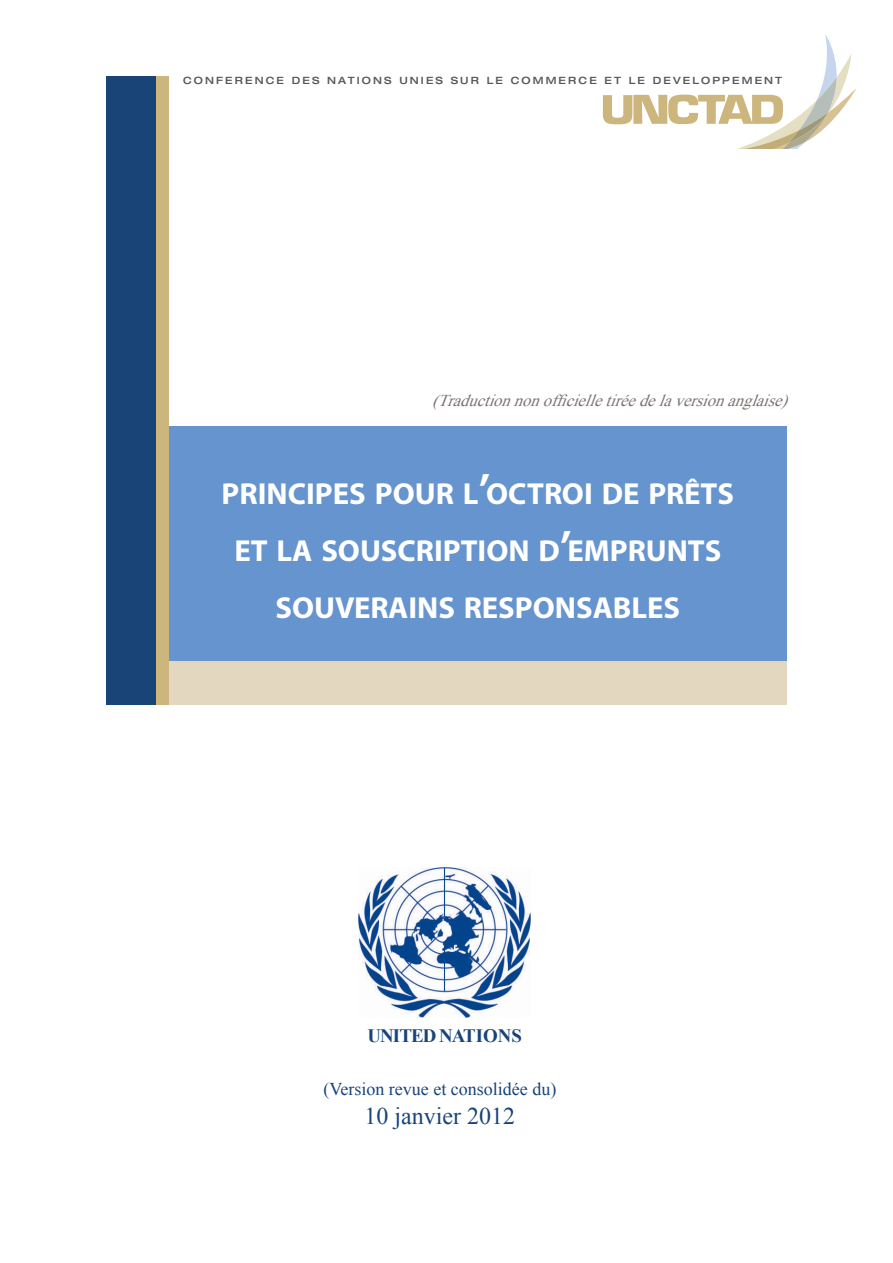
<style>
.page{position:relative;width:893px;height:1263px;background:#fff}
.page>*{position:absolute;margin:0;border:0;box-sizing:border-box;transform-origin:0 0}
.t1{font:700 30.45px/57px "Myriad Pro";color:#fff;text-align:center}
.t2{font:24px "Times New Roman";color:#184478}
.t3{font:700 18.9px "Times New Roman";letter-spacing:-.05em;color:#184478}
.t4{font:18px "Times New Roman";color:#184478}
.t5{font:italic 16.5px "Times New Roman";color:#7e7573}
.t6{font:500 expanded 10.05px "Helvetica Neue LT Std";letter-spacing:.21em;color:#57585a}
.s1{font-size:43.5px}
</style>
<div class="page">
<div style="left:169px;top:427px;width:618px;height:235px;background:#6694ce"></div>
<div style="left:106px;top:77px;width:50px;height:628px;background:#184478"></div>
<div style="left:156px;top:77px;width:13px;height:628px;background:#cdb67d"></div>
<div style="left:169px;top:662px;width:618px;height:43px;background:#e3d7bf"></div>
<img style="left:359px;top:867px;width:172px;height:151px">
<svg style="left:603px;top:34px;width:253px;height:114px"></svg>
<p class="t6" style="left:183px;top:74px;width:601px">CONFERENCE DES NATIONS UNIES SUR LE COMMERCE ET LE DEVELOPPEMENT</p>
<p class="t5" style="left:432px;top:389px;width:364px">(Traductionnonofficielletiréedelaversionanglaise)</p>
<p class="t1" style="left:222px;top:464px;width:514px">PRINCIPES POUR L<span class="s1">’</span>OCTROI DE PRÊTS<br>ET LA SOUSCRIPTION D<span class="s1">’</span>EMPRUNTS<br>SOUVERAINS RESPONSABLES</p>
<p class="t3" style="left:368px;top:1022px;width:156px">UNITED NATIONS</p>
<p class="t4" style="left:323px;top:1077px;width:234px">(Version revue et consolidée du)</p>
<p class="t2" style="left:365px;top:1099px;width:152px">10 janvier 2012</p>
</div>
